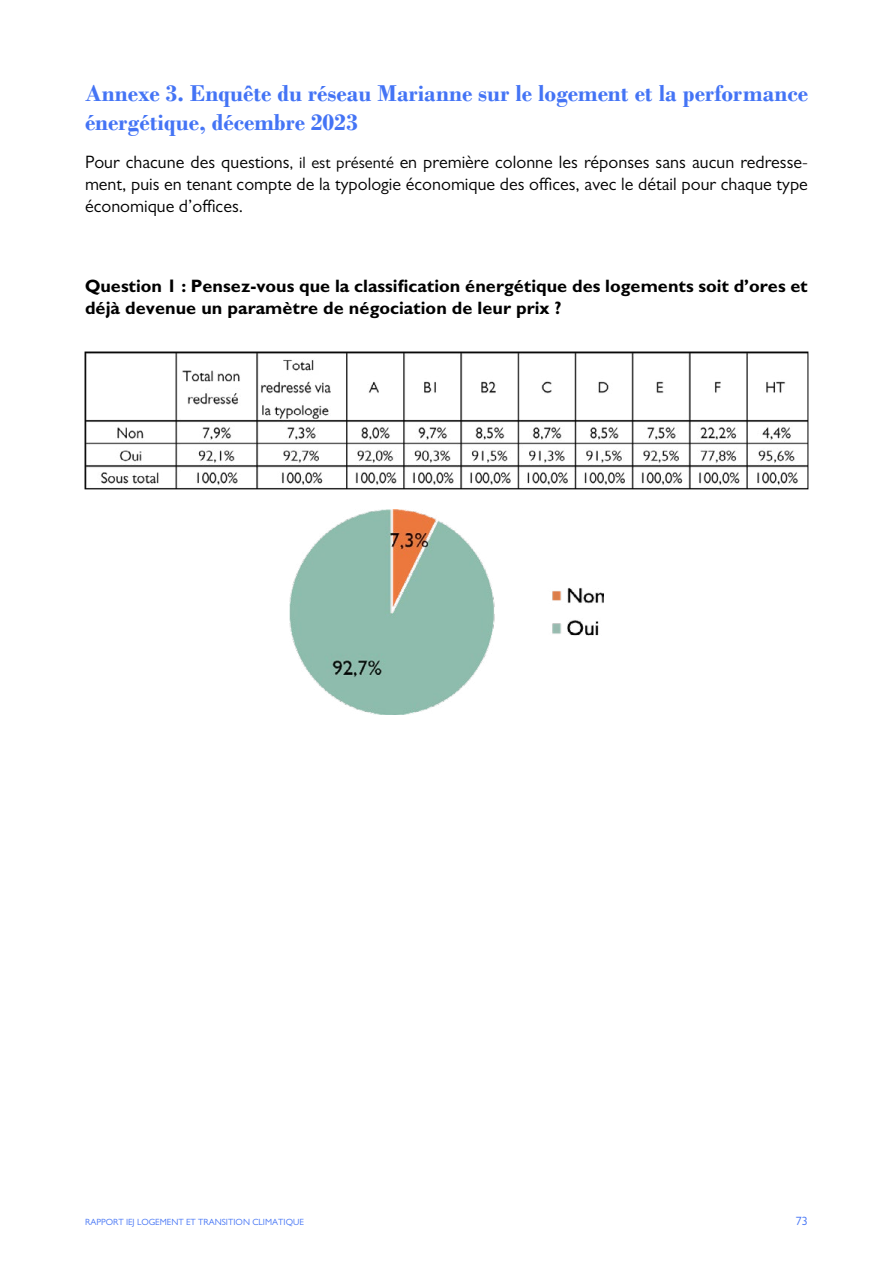
<style>
.page{position:relative;width:893px;height:1263px;background:#fff}
.page>*{position:absolute;margin:0;border:0;box-sizing:border-box;transform-origin:0 0}
.t1{font:700 24px/28.8px "Bodoni";color:#4474f5}
.t2{font:18px/21.6px "Gill Sans";color:#000;text-align:justify}
.t3{font:700 18px/21.6px "Gill Sans";color:#000}
.t4{font:12px "Gill Sans";color:#4474f5}
.t5{font:9px "Gill Sans";color:#4474f5}
.s1{font-size:16.5px}
</style>
<div class="page">
<img style="left:87px;top:354px;width:719px;height:133px">
<div style="left:85px;top:352px;width:723px;height:137px;border:1px solid #000"></div>
<img style="left:290px;top:510px;width:313px;height:204px">
<h1 class="t1" style="left:85px;top:79px;width:724px">Annexe 3. Enquête du réseau Marianne sur le logement et la performance énergétique, décembre 2023</h1>
<p class="t2" style="left:85px;top:151px;width:724px">Pour chacune des questions<span class="s1">, il est présenté</span> en première colonne les réponses sans aucun redresse&shy;ment, puis en tenant compte de la typologie économique des offices, avec le détail pour chaque type économique d’offices.</p>
<p class="t3" style="left:85px;top:275px;width:724px">Question 1 : Pensez-vous que la classification énergétique des logements soit d’ores et déjà devenue un paramètre de négociation de leur prix ?</p>
<p class="t5" style="left:85px;top:1217px;width:220px">RAPPORT IEJ LOGEMENT ET TRANSITION CLIMATIQUE</p>
<p class="t4" style="left:796px;top:1214px;width:13px">73</p>
</div>
